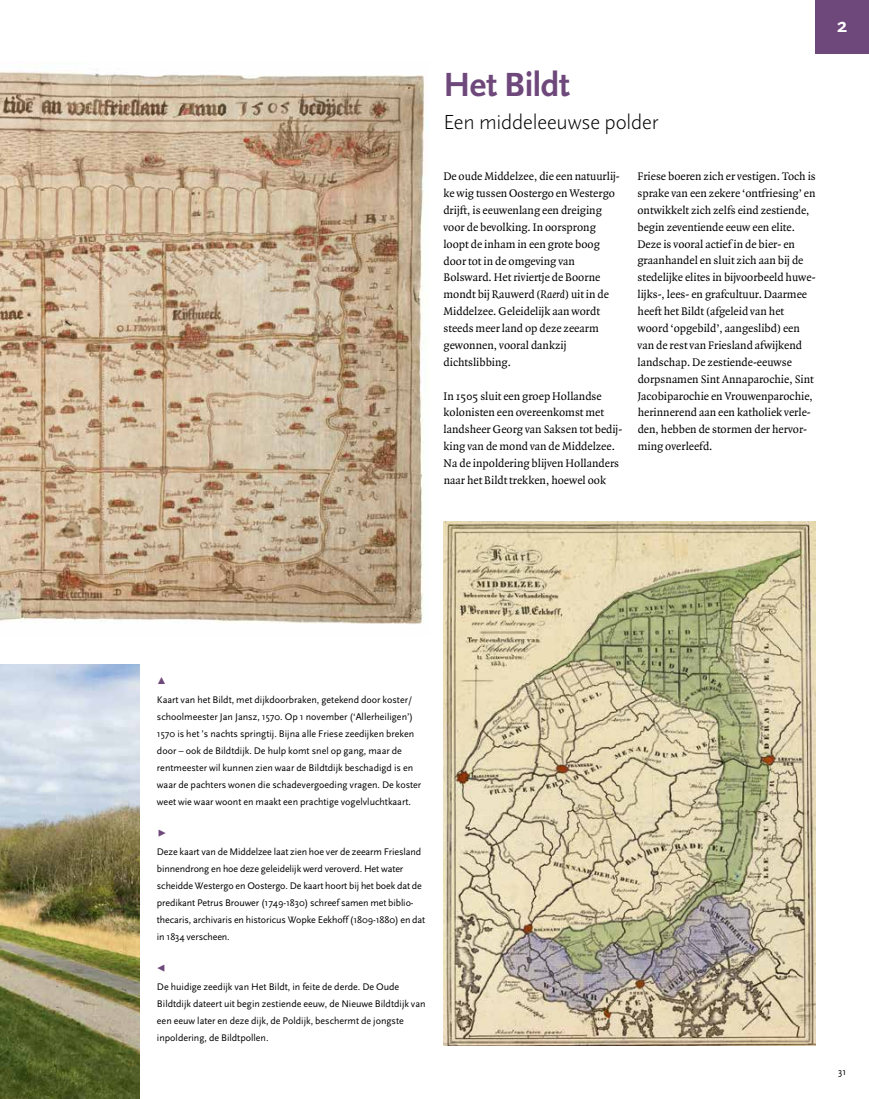
<style>
.page{position:relative;width:869px;height:1099px;background:#fff}
.page>*{position:absolute;margin:0;border:0;box-sizing:border-box;transform-origin:0 0}
.t1{font:700 35px "Scala Sans";letter-spacing:-.01em;color:#6f487b}
.t2{font:300 21.25px "Scala Sans OT";letter-spacing:-.005em;color:#000}
.t3{font:700 20.62px "Scala Sans";color:#fff}
.t4{font:11.88px/16.9px "Quadraat";color:#000}
.t5{font:10px/16.9px "Scala Sans";color:#000}
.t6{font:10px "The Sans Expert";color:#6f487b}
.s1{font-style:italic}
</style>
<div class="page">
<img style="left:0;top:664px;width:139px;height:434px">
<img style="left:0;top:69px;width:425px;height:555px">
<img style="left:443px;top:521px;width:372px;height:524px">
<div style="left:815px;top:0;width:53px;height:53px;background:#6f487b"></div>
<h1 class="t1" style="left:443px;top:65px;width:128px">Het Bildt</h1>
<h2 class="t2" style="left:443px;top:110px;width:217px">Een middeleeuwse polder</h2>
<p class="t4" style="left:443px;top:168px;width:178px">De oude Middelzee, die een natuurlij&shy;ke wig tussen Oostergo en Westergo drijft, is eeuwenlang een dreiging voor de bevolking. In oorsprong loopt de inham in een grote boog door tot in de omgeving van<br>Bolsward. Het riviertje de Boorne mondt bij Rauwerd (<span class="s1">Raerd</span>) uit in de<br>Middelzee. Geleidelijk aan wordt steeds meer land op deze zeearm gewonnen, vooral dankzij dichtslibbing.</p>
<p class="t4" style="left:443px;top:388px;width:180px">In 1505 sluit een groep Hollandse kolonisten een overeenkomst met landsheer Georg van Saksen tot bedij&shy;king van de mond van de Middelzee.<br>Na de inpoldering blijven Hollanders naar het Bildt trekken, hoewel ook</p>
<p class="t4" style="left:637px;top:168px;width:180px">Friese boeren zich er vestigen. Toch is sprake van een zekere ‘ontfriesing’ en ontwikkelt zich zelfs eind zestiende, begin zeventiende eeuw een elite.<br>Deze is vooral actief in de bier- en graanhandel en sluit zich aan bij de stedelijke elites in bijvoorbeeld huwe&shy;lijks-, lees- en grafcultuur. Daarmee heeft het Bildt (afgeleid van het woord ‘opgebild’, aangeslibd) een van de rest van Friesland afwijkend landschap. De zestiende-eeuwse dorpsnamen Sint Annaparochie, Sint Jacobiparochie en Vrouwenparochie, herinnerend aan een katholiek verle&shy;den, hebben de stormen der hervor&shy;ming overleefd.</p>
<h3 class="t3" style="left:836px;top:14px;width:12px">2</h3>
<p class="t6" style="left:157px;top:672px;width:11px">˚</p>
<p class="t5" style="left:157px;top:692px;width:266px">Kaart van het Bildt, met dijkdoorbraken, getekend door koster/ schoolmeester Jan Jansz, 1570. Op 1 november (‘Allerheiligen’)<br>1570 is het ’s nachts springtij. Bijna alle Friese zeedijken breken door – ook de Bildtdijk. De hulp komt snel op gang, maar de rentmeester wil kunnen zien waar de Bildtdijk beschadigd is en waar de pachters wonen die schadevergoeding vragen. De koster weet wie waar woont en maakt een prachtige vogelvluchtkaart.</p>
<p class="t6" style="left:157px;top:824px;width:11px">˘</p>
<p class="t5" style="left:157px;top:843px;width:270px">Deze kaart van de Middelzee laat zien hoe ver de zeearm Friesland binnendrong en hoe deze geleidelijk werd veroverd. Het water scheidde Westergo en Oostergo. De kaart hoort bij het boek dat de predikant Petrus Brouwer (1749-1830) schreef samen met biblio&shy;thecaris, archivaris en historicus Wopke Eekhoff (1809-1880) en dat in 1834 verscheen.</p>
<p class="t6" style="left:157px;top:959px;width:11px">¯</p>
<p class="t5" style="left:157px;top:978px;width:270px">De huidige zeedijk van Het Bildt, in feite de derde. De Oude Bildtdijk dateert uit begin zestiende eeuw, de Nieuwe Bildtdijk van een eeuw later en deze dijk, de Poldijk, beschermt de jongste inpoldering, de Bildtpollen.</p>
<p class="t5" style="left:837px;top:1063px;width:10px">31</p>
</div>
